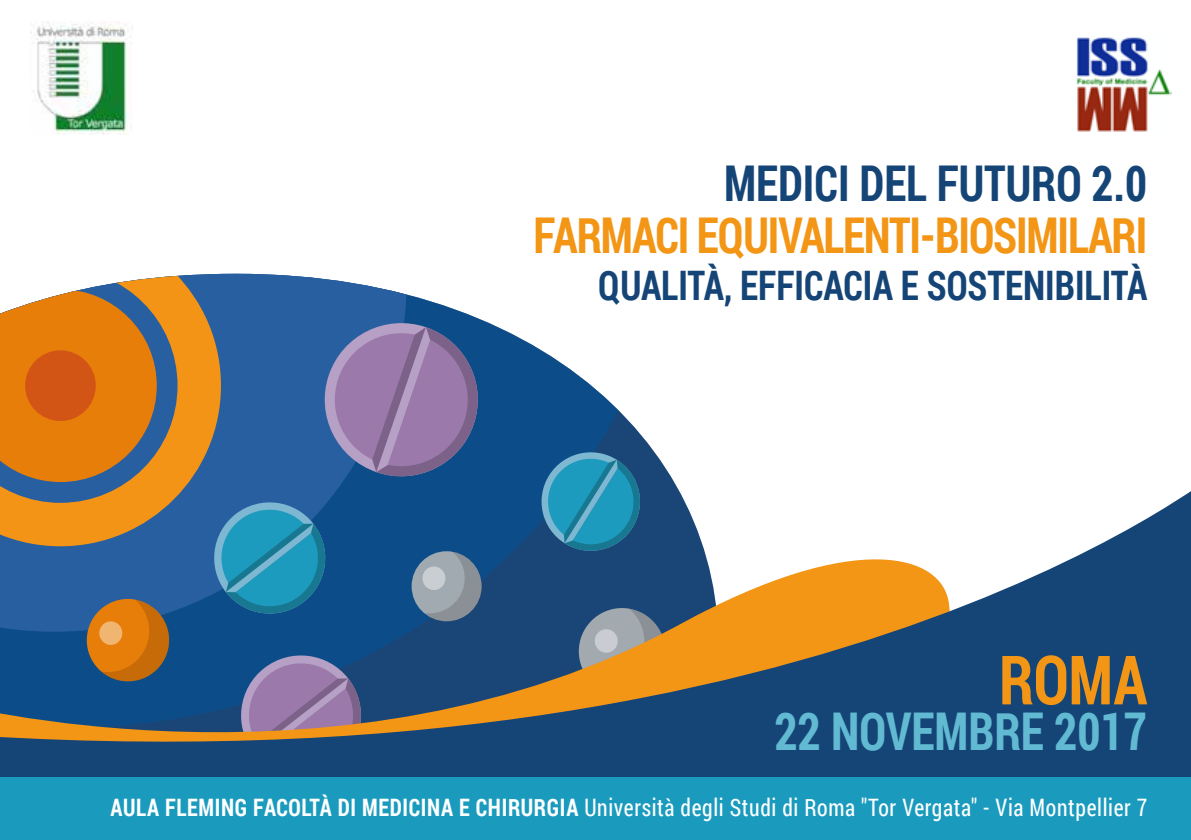
<style>
.page{position:relative;width:1191px;height:840px;background:#fff}
.page>*{position:absolute;margin:0;border:0;box-sizing:border-box;transform-origin:0 0}
.t1{font:700 68px "Roboto Condensed";color:#f39515;scale:.9 1}
.t2{font:700 52px "Roboto Condensed";color:#61bad2;scale:.9 1}
.t3{font:700 49.2px "Roboto Condensed";letter-spacing:-.025em;color:#f39515;scale:.9 1}
.t4{font:700 49.2px "Roboto Condensed";color:#154577;scale:.9 1}
.t5{font:700 40.6px "Roboto Condensed";color:#154577;scale:.9 1}
.t6{font:24px "Roboto Condensed";letter-spacing:.03em;color:#fff;scale:.9 1}
.s1{font-weight:700}
</style>
<div class="page">
<svg style="left:407px;top:294px;width:260px;height:176px"></svg>
<div style="left:221px;top:273px;width:186px;height:197px;background:#285fa0"></div>
<svg style="left:84px;top:273px;width:137px;height:197px;background:#b68a4d"></svg>
<svg style="left:0;top:289px;width:157px;height:181px;background:#d37f24"></svg>
<div style="left:25px;top:350px;width:71px;height:71px;background:#d35515;border-radius:50%"></div>
<svg style="left:534px;top:445px;width:113px;height:25px;background:#246695"></svg>
<svg style="left:315px;top:313px;width:172px;height:157px;background:#7170a3"></svg>
<svg style="left:0;top:470px;width:1191px;height:307px;background:#587186"></svg>
<div style="left:0;top:777px;width:1191px;height:62px;background:#1a9bbe"></div>
<img style="left:1077px;top:37px;width:94px;height:95px">
<img style="left:30px;top:21px;width:102px;height:114px">
<h3 class="t4" style="left:724px;top:148px;width:471px">MEDICI DEL FUTURO 2.0</h3>
<h3 class="t3" style="left:533px;top:201px;width:683px">FARMACI EQUIVALENTI-BIOSIMILARI</h3>
<h3 class="t5" style="left:598px;top:256px;width:611px">QUALITÀ, EFFICACIA E SOSTENIBILITÀ</h3>
<h1 class="t1" style="left:999px;top:632px;width:166px">ROMA</h1>
<h2 class="t2" style="left:774px;top:694px;width:416px">22 NOVEMBRE 2017</h2>
<p class="t6" style="left:111px;top:789px;width:1153px"><span class="s1">AULA FLEMING FACOLTÀ DI MEDICINA E CHIRURGIA</span> Università degli Studi di Roma "Tor Vergata" - Via Montpellier 7</p>
</div>
